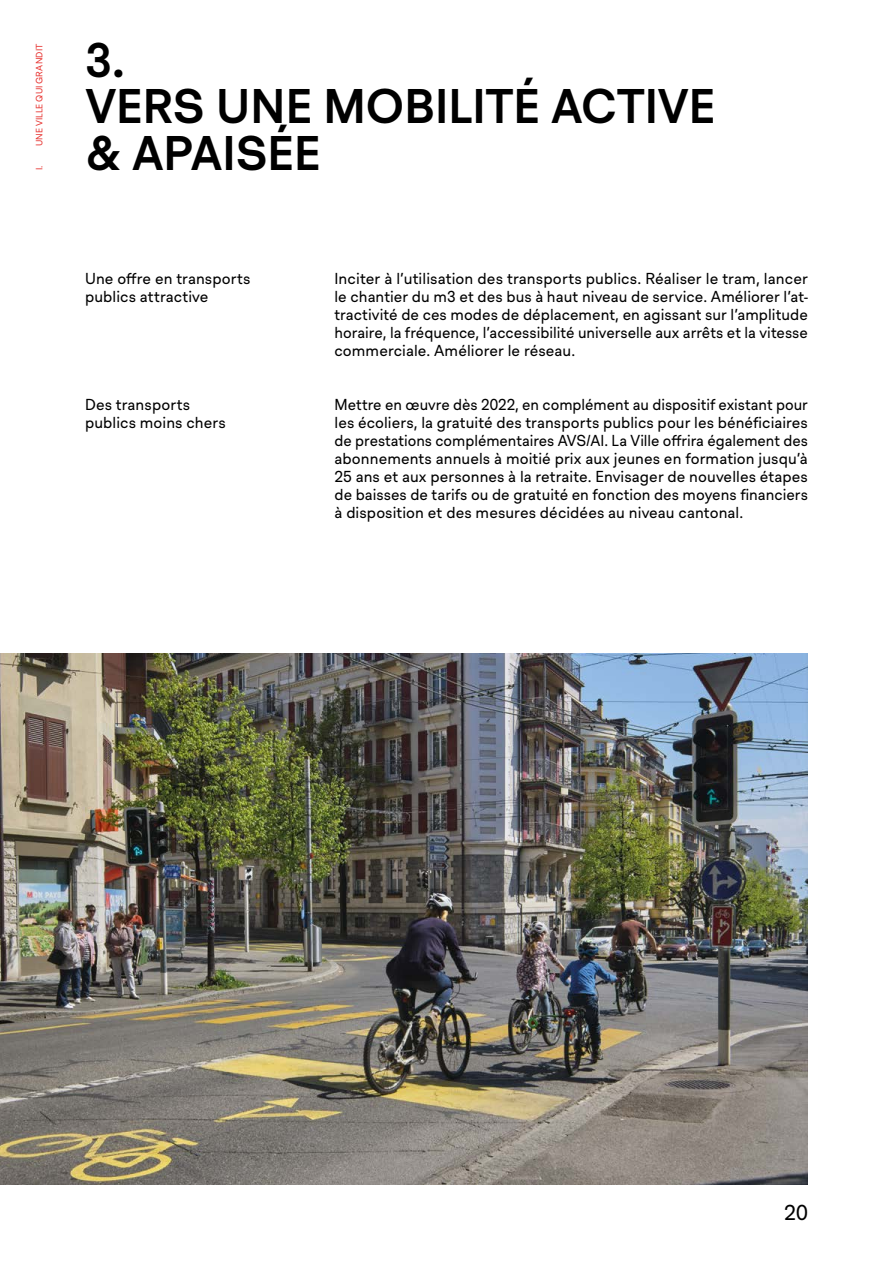
<style>
.page{position:relative;width:893px;height:1263px;background:#fff}
.page>*{position:absolute;margin:0;border:0;box-sizing:border-box;transform-origin:0 0}
.t1{font:700 47.25px/46.5px "Lausanne";color:#000}
.t2{font:21px "Lausanne";color:#000}
.t3{font:15.45px/18px "Lausanne";letter-spacing:.005em;color:#000;text-align:justify}
.t4{font:9px "Lausanne";letter-spacing:.015em;color:#e73431}
</style>
<div class="page">
<img style="left:0;top:653px;width:808px;height:531px">
<p class="t4" style="left:33px;top:170px;width:128px;rotate:-90deg">I. UNE VILLE QUI GRANDIT</p>
<h1 class="t1" style="left:85px;top:39px;width:631px">3.<br>VERS UNE MOBILITÉ ACTIVE &amp; APAISÉE</h1>
<p class="t3" style="left:85px;top:271px;width:167px">Une offre en transports publics attractive</p>
<p class="t3" style="left:85px;top:397px;width:142px">Des transports publics moins chers</p>
<p class="t3" style="left:334px;top:271px;width:475px">Inciter à l’utilisation des transports publics. Réaliser le tram, lancer le chantier du m3 et des bus à haut niveau de service. Améliorer l’at&shy;tractivité de ces modes de déplacement, en agissant sur l’amplitude horaire, la fréquence, l’accessibilité universelle aux arrêts et la vitesse commerciale. Améliorer le réseau.</p>
<p class="t3" style="left:334px;top:397px;width:475px">Mettre en œuvre dès 2022, en complément au dispositif existant pour les écoliers, la gratuité des transports publics pour les bénéficiaires de prestations complémentaires AVS/AI. La Ville offrira également des abonnements annuels à moitié prix aux jeunes en formation jusqu’à 25 ans et aux personnes à la retraite. Envisager de nouvelles étapes de baisses de tarifs ou de gratuité en fonction des moyens financiers à disposition et des mesures décidées au niveau cantonal.</p>
<h2 class="t2" style="left:784px;top:1198px;width:25px">20</h2>
</div>
